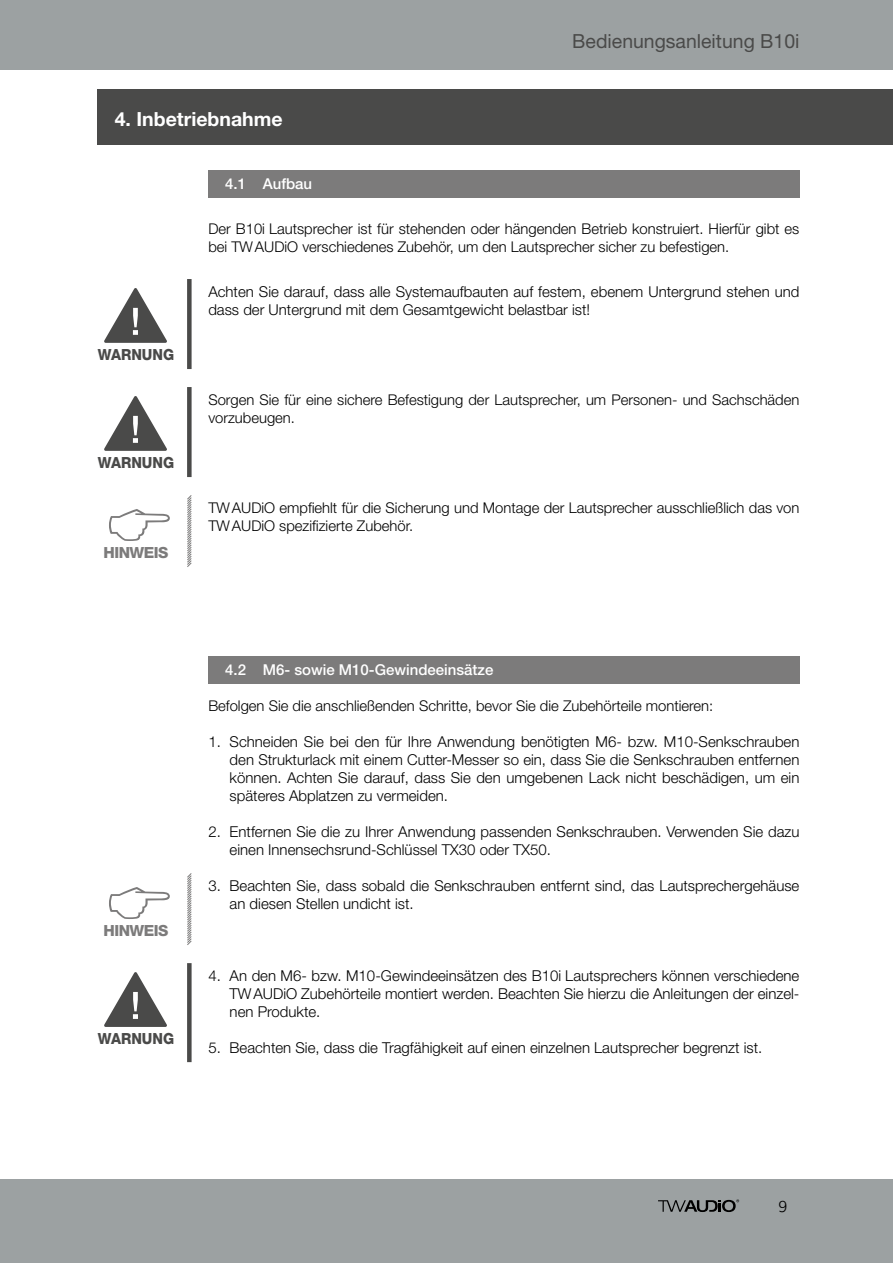
<style>
.page{position:relative;width:893px;height:1263px;background:#fff}
.page>*{position:absolute;margin:0;border:0;box-sizing:border-box;transform-origin:0 0}
.t1{font:19.5px "Helvetica Neue LT Std";color:#4a4a49}
.t2{font:700 19.5px "Helvetica Neue LT Std";color:#fff}
.t3{font:300 16.5px "Lexia";color:#000}
.t4{font:800 15.3px "Helvetica Neue LT Std";color:#4a4a49;scale:.93 1}
.t5{font:800 15.3px "Helvetica Neue LT Std";letter-spacing:-.035em;color:#7c7b7b}
.t6{font:300 15px/18px "Helvetica Neue LT Std";color:#000}
.t7{font:500 15px "Helvetica Neue LT Std";color:#fff}
.t8{font:300 14.85px/18px "Helvetica Neue LT Std";color:#000}
</style>
<div class="page">
<div style="left:0;top:0;width:893px;height:69px;background:#9ca1a2"></div>
<div style="left:0;top:1179px;width:893px;height:84px;background:#9ca1a2"></div>
<svg style="left:658px;top:1199px;width:81px;height:13px"></svg>
<div style="left:208px;top:170px;width:591px;height:28px;background:#7c7b7b"></div>
<svg style="left:109px;top:509px;width:61px;height:32px"></svg>
<svg style="left:187px;top:495px;width:5px;height:72px"></svg>
<div style="left:187px;top:387px;width:5px;height:90px;background:#4a4a49"></div>
<svg style="left:104px;top:396px;width:63px;height:55px"></svg>
<div style="left:98px;top:89px;width:795px;height:55px;background:#4a4a49"></div>
<div style="left:187px;top:279px;width:5px;height:90px;background:#4a4a49"></div>
<svg style="left:104px;top:288px;width:63px;height:55px"></svg>
<div style="left:208px;top:656px;width:591px;height:28px;background:#7c7b7b"></div>
<div style="left:187px;top:963px;width:5px;height:99px;background:#4a4a49"></div>
<svg style="left:104px;top:972px;width:63px;height:55px"></svg>
<svg style="left:109px;top:887px;width:61px;height:32px"></svg>
<svg style="left:187px;top:873px;width:5px;height:72px"></svg>
<h1 class="t2" style="left:115px;top:107px;width:169px">4. Inbetriebnahme</h1>
<h1 class="t1" style="left:572px;top:29px;width:229px">Bedienungsanleitung B10i</h1>
<p class="t7" style="left:225px;top:175px;width:88px">4.1 Aufbau</p>
<p class="t8" style="left:208px;top:219px;width:593px">Der B10i Lautsprecher ist für stehenden oder hängenden Betrieb konstruiert. Hierfür gibt es bei TWAUDiO verschiedenes Zubehör, um den Lautsprecher sicher zu befestigen.</p>
<p class="t4" style="left:98px;top:345px;width:84px">WARNUNG</p>
<p class="t4" style="left:98px;top:453px;width:84px">WARNUNG</p>
<p class="t5" style="left:104px;top:543px;width:66px">HINWEIS</p>
<p class="t6" style="left:208px;top:282px;width:593px">Achten Sie darauf, dass alle Systemaufbauten auf festem, ebenem Untergrund stehen und dass der Untergrund mit dem Gesamtgewicht belastbar ist!</p>
<p class="t8" style="left:208px;top:390px;width:593px">Sorgen Sie für eine sichere Befestigung der Lautsprecher, um Personen- und Sachschäden vorzubeugen.</p>
<p class="t8" style="left:208px;top:498px;width:593px">TWAUDiO empfiehlt für die Sicherung und Montage der Lautsprecher ausschließlich das von<br>TWAUDiO spezifizierte Zubehör.</p>
<p class="t5" style="left:104px;top:921px;width:66px">HINWEIS</p>
<p class="t4" style="left:98px;top:1029px;width:84px">WARNUNG</p>
<p class="t7" style="left:225px;top:661px;width:270px">4.2 M6- sowie M10-Gewindeeinsätze</p>
<p class="t8" style="left:208px;top:696px;width:506px">Befolgen Sie die anschließenden Schritte, bevor Sie die Zubehörteile montieren:</p>
<p class="t6" style="left:230px;top:732px;width:571px;text-align:justify;text-indent:-21px">1. Schneiden Sie bei den für Ihre Anwendung benötigten M6- bzw. M10-Senkschrauben den Strukturlack mit einem Cutter-Messer so ein, dass Sie die Senkschrauben entfernen können. Achten Sie darauf, dass Sie den umgebenen Lack nicht beschädigen, um ein späteres Abplatzen zu vermeiden.</p>
<p class="t6" style="left:230px;top:822px;width:571px;text-indent:-21px">2. Entfernen Sie die zu Ihrer Anwendung passenden Senkschrauben. Verwenden Sie dazu einen Innensechsrund-Schlüssel TX30 oder TX50.</p>
<p class="t6" style="left:230px;top:876px;width:571px;text-indent:-21px">3. Beachten Sie, dass sobald die Senkschrauben entfernt sind, das Lautsprechergehäuse an diesen Stellen undicht ist.</p>
<p class="t6" style="left:230px;top:966px;width:571px;text-align:justify;text-indent:-21px">4. An den M6- bzw. M10-Gewindeeinsätzen des B10i Lautsprechers können verschiedene TWAUDiO Zubehörteile montiert werden. Beachten Sie hierzu die Anleitungen der einzel&shy;nen Produkte.</p>
<p class="t6" style="left:208px;top:1038px;width:555px">5. Beachten Sie, dass die Tragfähigkeit auf einen einzelnen Lautsprecher begrenzt ist.</p>
<p class="t3" style="left:778px;top:1195px;width:10px">9</p>
</div>
